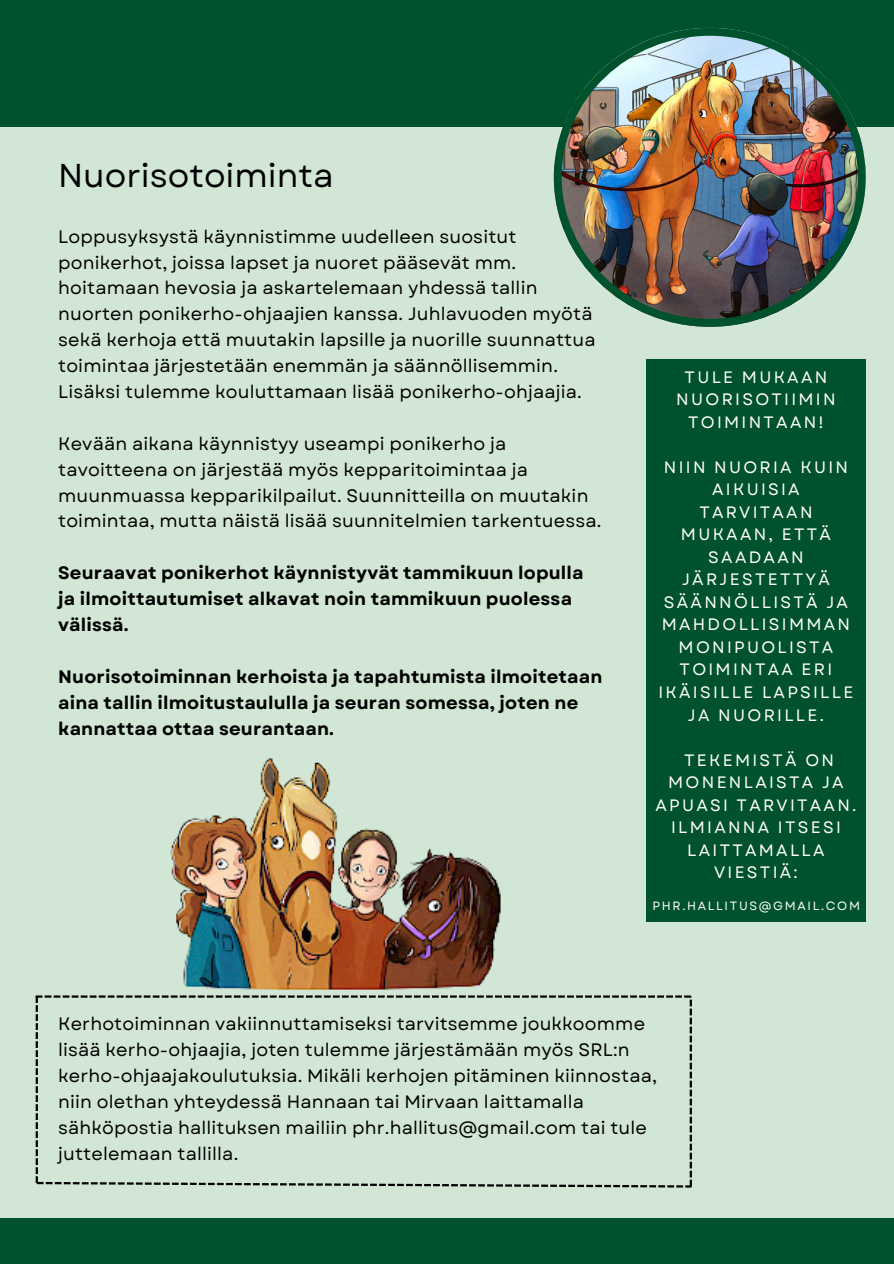
<style>
.page{position:relative;width:894px;height:1264px;background:#fff}
.page>*{position:absolute;margin:0;border:0;box-sizing:border-box;transform-origin:0 0}
.t1{font:33px "Garet";color:#000}
.t2{font:18px/25.8px "Garet";letter-spacing:.01em;color:#000}
.t3{font:700 18px/25.8px "Garet";letter-spacing:.01em;color:#000}
.t4{font:16.5px/22.5px "Garet";letter-spacing:.14em;color:#fff;text-align:center}
.t5{font:12px "Garet";letter-spacing:.14em;color:#fff}
</style>
<div class="page">
<div style="left:0;top:0;width:893px;height:1263px;background:#d1e6d4"></div>
<div style="left:0;top:0;width:893px;height:127px;background:#00522c"></div>
<div style="left:0;top:1218px;width:893px;height:45px;background:#00522c"></div>
<img style="left:553px;top:28px;width:312px;height:299px">
<img style="left:170px;top:758px;width:331px;height:232px">
<svg style="left:36px;top:995px;width:655px;height:192px"></svg>
<div style="left:646px;top:359px;width:219px;height:562px;background:#00522c"></div>
<h2 class="t1" style="left:58px;top:152px;width:277px">Nuorisotoiminta</h2>
<h1 class="t2" style="left:58px;top:223px;width:538px">Loppusyksystä käynnistimme uudelleen suositut ponikerhot, joissa lapset ja nuoret pääsevät mm. hoitamaan hevosia ja askartelemaan yhdessä tallin nuorten ponikerho-ohjaajien kanssa. Juhlavuoden myötä sekä kerhoja että muutakin lapsille ja nuorille suunnattua toimintaa järjestetään enemmän ja säännöllisemmin.<br>Lisäksi tulemme kouluttamaan lisää ponikerho-ohjaajia.</h1>
<p class="t2" style="left:58px;top:430px;width:544px">Kevään aikana käynnistyy useampi ponikerho ja tavoitteena on järjestää myös kepparitoimintaa ja muunmuassa kepparikilpailut. Suunnitteilla on muutakin toimintaa, mutta näistä lisää suunnitelmien tarkentuessa.</p>
<p class="t3" style="left:58px;top:560px;width:527px">Seuraavat ponikerhot käynnistyvät tammikuun lopulla ja ilmoittautumiset alkavat noin tammikuun puolessa välissä.</p>
<h3 class="t3" style="left:58px;top:663px;width:545px">Nuorisotoiminnan kerhoista ja tapahtumista ilmoitetaan aina tallin ilmoitustaululla ja seuran somessa, joten ne kannattaa ottaa seurantaan.</h3>
<h3 class="t4" style="left:676px;top:366px;width:161px">TULE MUKAAN<br>NUORISOTIIMIN<br>TOIMINTAAN!</h3>
<h2 class="t4" style="left:658px;top:456px;width:196px">NIIN NUORIA KUIN<br>AIKUISIA<br>TARVITAAN<br>MUKAAN, ETTÄ<br>SAADAAN<br>JÄRJESTETTYÄ<br>SÄÄNNÖLLISTÄ JA<br>MAHDOLLISIMMAN<br>MONIPUOLISTA<br>TOIMINTAA ERI<br>IKÄISILLE LAPSILLE<br>JA NUORILLE.</h2>
<h2 class="t4" style="left:655px;top:748px;width:202px">TEKEMISTÄ ON<br>MONENLAISTA JA<br>APUASI TARVITAAN.<br>ILMIANNA ITSESI<br>LAITTAMALLA<br>VIESTIÄ:</h2>
<h2 class="t5" style="left:652px;top:896px;width:209px">PHR.HALLITUS@GMAIL.COM</h2>
<p class="t2" style="left:58px;top:1011px;width:600px">Kerhotoiminnan vakiinnuttamiseksi tarvitsemme joukkoomme lisää kerho-ohjaajia, joten tulemme järjestämään myös SRL:n kerho-ohjaajakoulutuksia. Mikäli kerhojen pitäminen kiinnostaa, niin olethan yhteydessä Hannaan tai Mirvaan laittamalla sähköpostia hallituksen mailiin phr.hallitus@gmail.com tai tule juttelemaan tallilla.</p>
</div>
